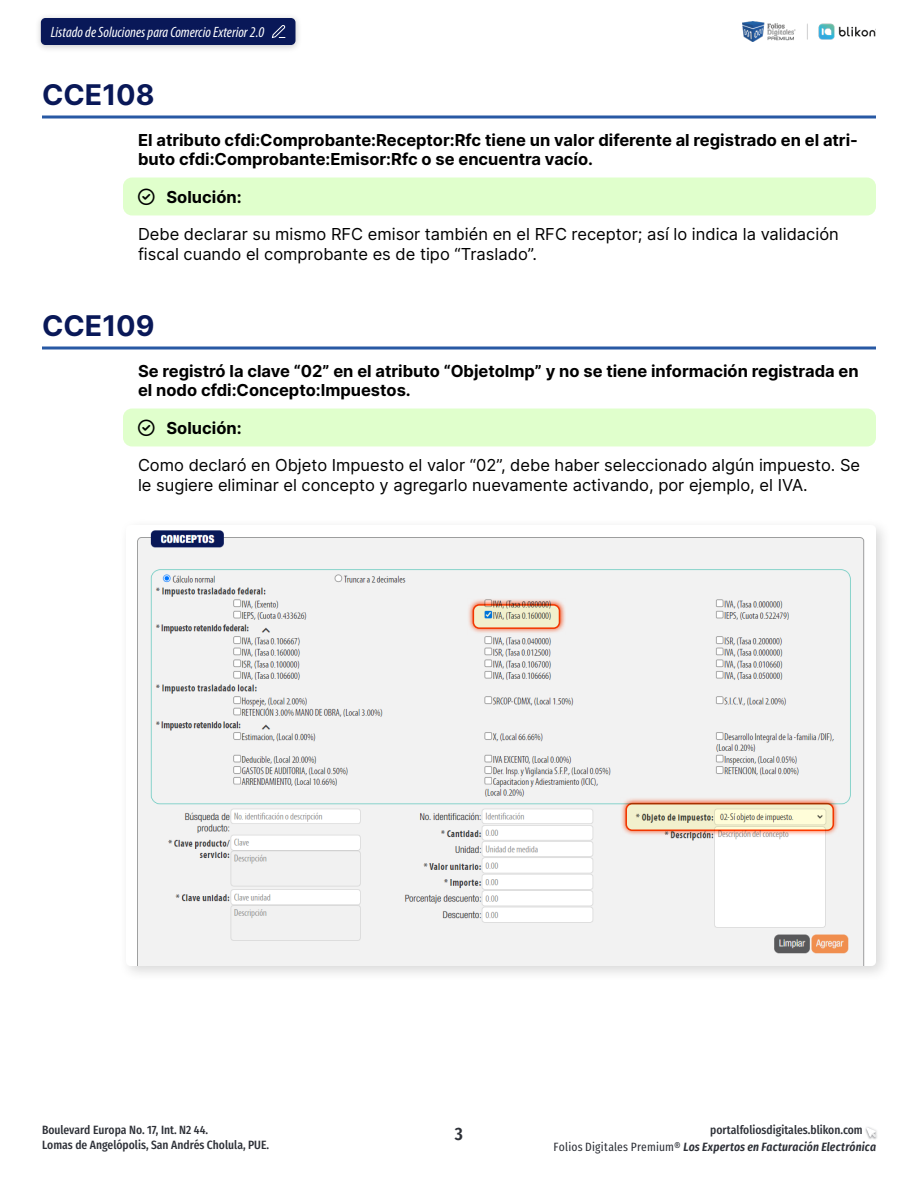
<style>
.page{position:relative;width:918px;height:1188px;background:#fff}
.page>*{position:absolute;margin:0;border:0;box-sizing:border-box;transform-origin:0 0}
.Heading{font:700 28.5px "Inter";color:#091858}
.t1{font:600 18px "Fira Sans Condensed";color:#2d3037}
.Párrafo{font:16.5px/19.5px "Inter";color:#000}
.Descripción{font:700 16.5px/19.5px "Inter";color:#000}
.t2{font:italic condensed 15px "Myriad Pro";color:#fff}
.t3{font:500 12px "Fira Sans Condensed";color:#2d3037}
.t4{font:italic 600 12px "Fira Sans Condensed";letter-spacing:.015em;color:#2d3037}
.s1{font-weight:400;font-style:normal}
</style>
<div class="page">
<img style="left:743px;top:21px;width:133px;height:21px">
<svg style="left:865px;top:1127px;width:12px;height:12px"></svg>
<div style="left:35px;top:13px;width:267px;height:40px;background:#000;opacity:.2"></div>
<div style="left:41px;top:18px;width:255px;height:27px;background:#091858;border-radius:4px"></div>
<svg style="left:271px;top:25px;width:15px;height:13px"></svg>
<hr style="left:42px;top:116px;width:834px;height:2px;background:#2859a4">
<div style="left:123px;top:178px;width:753px;height:37px;background:#e0ffcc;border-radius:9px"></div>
<svg style="left:42px;top:346px;width:834px;height:4px;background:#5d82ba"></svg>
<div style="left:123px;top:409px;width:753px;height:37px;background:#e0ffcc;border-radius:9px"></div>
<div style="left:119px;top:518px;width:772px;height:464px;background:#000;opacity:.15"></div>
<img style="left:126px;top:525px;width:750px;height:441px">
<svg style="left:467px;top:599px;width:99px;height:36px"></svg>
<svg style="left:473px;top:605px;width:86px;height:23px;background:#dcddc1"></svg>
<div style="left:473px;top:604px;width:87px;height:25px;border:2px solid #ff3b00;border-radius:6px"></div>
<svg style="left:620px;top:797px;width:220px;height:40px;background:#e9c9c0"></svg>
<svg style="left:626px;top:804px;width:207px;height:26px;background:#e7e5c4"></svg>
<div style="left:626px;top:803px;width:208px;height:28px;border:2px solid #ff3b00;border-radius:6px"></div>
<p class="t2" style="left:51px;top:23px;width:215px">Listado de Soluciones para Comercio Exterior 2.0</p>
<p class="Heading" style="left:42px;top:73px;width:114px">CCE108</p>
<p class="Descripción" style="left:138px;top:129px;width:721px">El atributo cfdi:Comprobante:Receptor:Rfc tiene un valor diferente al registrado en el atri&shy;buto cfdi:Comprobante:Emisor:Rfc o se encuentra vacío.</p>
<p class="Descripción" style="left:166px;top:186px;width:77px">Solución:</p>
<p class="Párrafo" style="left:138px;top:224px;width:702px">Debe declarar su mismo RFC emisor también en el RFC receptor; así lo indica la validación fiscal cuando el comprobante es de tipo “Traslado”.</p>
<p class="Heading" style="left:42px;top:304px;width:114px">CCE109</p>
<p class="Descripción" style="left:138px;top:360px;width:722px">Se registró la clave “02” en el atributo “ObjetoImp” y no se tiene información registrada en el nodo cfdi:Concepto:Impuestos.</p>
<p class="Descripción" style="left:166px;top:417px;width:77px">Solución:</p>
<p class="Párrafo" style="left:138px;top:455px;width:724px">Como declaró en Objeto Impuesto el valor “02”, debe haber seleccionado algún impuesto. Se le sugiere eliminar el concepto y agregarlo nuevamente activando, por ejemplo, el IVA.</p>
<p class="t3" style="left:42px;top:1119px;width:168px">Boulevard Europa No. 17, Int. N2 44.</p>
<p class="t3" style="left:710px;top:1119px;width:154px">portalfoliosdigitales.blikon.com</p>
<p class="t3" style="left:42px;top:1134px;width:229px">Lomas de Angelópolis, San Andrés Cholula, PUE.</p>
<p class="t4" style="left:554px;top:1138px;width:324px"><span class="s1">Folios Digitales Premium®</span> Los Expertos en Facturación Electrónica</p>
<p class="t1" style="left:455px;top:1117px;width:10px">3</p>
</div>
